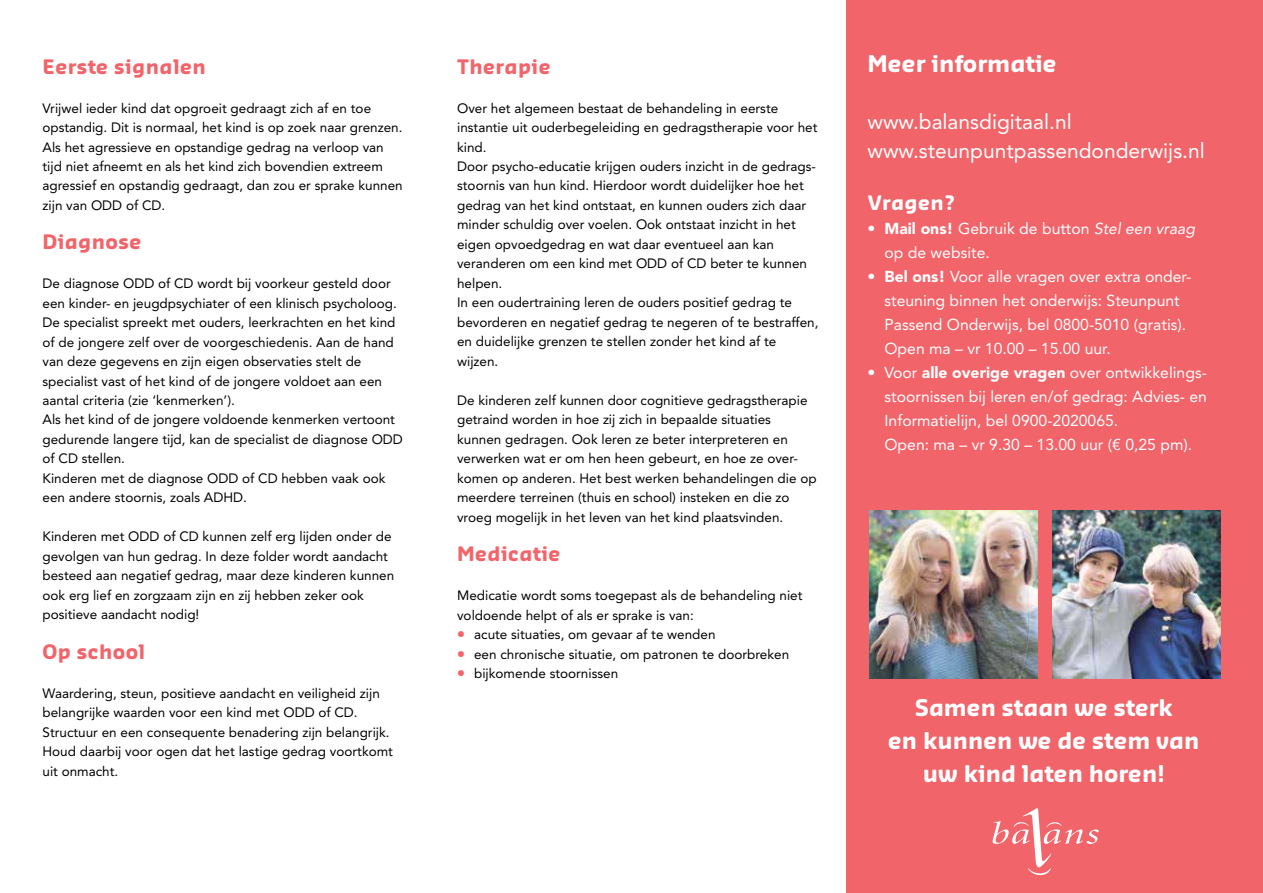
<style>
.page{position:relative;width:1263px;height:893px;background:#fff}
.page>*{position:absolute;margin:0;border:0;box-sizing:border-box;transform-origin:0 0}
.t1{font:700 22.5px/33px "Sansa Soft Std";color:#fff;text-align:center}
.t2{font:21px/28.5px "Avenir LT Std";color:#fff}
.t3{font:700 19.5px "Sansa Soft Std";letter-spacing:.02em;color:#f1646a}
.t4{font:700 19.5px "Sansa Soft Std";letter-spacing:.02em;color:#fff}
.t5{font:15.75px/24px "Avenir LT Std";color:#fff}
.t6{font:13.5px/19.5px "Avenir LT Std";color:#000}
.s1{font-family:"Sansa Soft Std";font-weight:700;font-size:15.75px;color:#f1646a}
.s2{font-weight:900}
.s3{font-style:italic}
</style>
<div class="page">
<div style="left:846px;top:0;width:417px;height:893px;background:#f1646a"></div>
<img style="left:869px;top:510px;width:169px;height:169px">
<img style="left:1052px;top:510px;width:168px;height:169px">
<svg style="left:992px;top:808px;width:107px;height:67px"></svg>
<h1 class="t1" style="left:867px;top:46px;width:191px">Meer informatie</h1>
<h3 class="t3" style="left:43px;top:53px;width:165px">Eerste signalen</h3>
<p class="t6" style="left:43px;top:98px;width:362px">Vrijwel ieder kind dat opgroeit gedraagt zich af en toe opstandig. Dit is normaal, het kind is op zoek naar grenzen.<br>Als het agressieve en opstandige gedrag na verloop van tijd niet afneemt en als het kind zich bovendien extreem agressief en opstandig gedraagt, dan zou er sprake kunnen zijn van ODD of CD.</p>
<h3 class="t3" style="left:43px;top:229px;width:100px">Diagnose</h3>
<p class="t6" style="left:43px;top:274px;width:362px">De diagnose ODD of CD wordt bij voorkeur gesteld door een kinder- en jeugdpsychiater of een klinisch psycholoog.<br>De specialist spreekt met ouders, leerkrachten en het kind of de jongere zelf over de voorgeschiedenis. Aan de hand van deze gegevens en zijn eigen observaties stelt de specialist vast of het kind of de jongere voldoet aan een aantal criteria (zie ‘kenmerken’).<br>Als het kind of de jongere voldoende kenmerken vertoont gedurende langere tijd, kan de specialist de diagnose ODD of CD stellen.<br>Kinderen met de diagnose ODD of CD hebben vaak ook een andere stoornis, zoals ADHD.</p>
<p class="t6" style="left:43px;top:527px;width:353px">Kinderen met ODD of CD kunnen zelf erg lijden onder de gevolgen van hun gedrag. In deze folder wordt aandacht besteed aan negatief gedrag, maar deze kinderen kunnen ook erg lief en zorgzaam zijn en zij hebben zeker ook positieve aandacht nodig!</p>
<h3 class="t3" style="left:43px;top:638px;width:104px">Op school</h3>
<p class="t6" style="left:43px;top:683px;width:352px">Waardering, steun, positieve aandacht en veiligheid zijn belangrijke waarden voor een kind met ODD of CD.<br>Structuur en een consequente benadering zijn belangrijk.<br>Houd daarbij voor ogen dat het lastige gedrag voortkomt uit onmacht.</p>
<h1 class="t1" style="left:888px;top:690px;width:313px">Samen staan we sterk<br>en kunnen we de stem van uw kind laten horen!</h1>
<h3 class="t3" style="left:457px;top:53px;width:95px">Therapie</h3>
<p class="t6" style="left:457px;top:98px;width:363px">Over het algemeen bestaat de behandeling in eerste instantie uit ouderbegeleiding en gedragstherapie voor het kind.<br>Door psycho-educatie krijgen ouders inzicht in de gedrags&shy;stoornis van hun kind. Hierdoor wordt duidelijker hoe het gedrag van het kind ontstaat, en kunnen ouders zich daar minder schuldig over voelen. Ook ontstaat inzicht in het eigen opvoedgedrag en wat daar eventueel aan kan veranderen om een kind met ODD of CD beter te kunnen helpen.<br>In een oudertraining leren de ouders positief gedrag te bevorderen en negatief gedrag te negeren of te bestraffen, en duidelijke grenzen te stellen zonder het kind af te wijzen.</p>
<p class="t6" style="left:457px;top:391px;width:361px">De kinderen zelf kunnen door cognitieve gedragstherapie getraind worden in hoe zij zich in bepaalde situaties kunnen gedragen. Ook leren ze beter interpreteren en verwerken wat er om hen heen gebeurt, en hoe ze over&shy;komen op anderen. Het best werken behandelingen die op meerdere terreinen (thuis en school) insteken en die zo vroeg mogelijk in het leven van het kind plaatsvinden.</p>
<h3 class="t3" style="left:457px;top:541px;width:105px">Medicatie</h3>
<p class="t6" style="left:457px;top:586px;width:347px">Medicatie wordt soms toegepast als de behandeling niet voldoende helpt of als er sprake is van:</p>
<p class="t6" style="left:457px;top:625px;width:260px"><span class="s1">•</span> acute situaties, om gevaar af te wenden</p>
<p class="t6" style="left:457px;top:644px;width:334px"><span class="s1">•</span> een chronische situatie, om patronen te doorbreken</p>
<p class="t6" style="left:457px;top:664px;width:163px"><span class="s1">•</span> bijkomende stoornissen</p>
<h2 class="t2" style="left:867px;top:108px;width:339px">www.balansdigitaal.nl www.steunpuntpassendonderwijs.nl</h2>
<h3 class="t4" style="left:867px;top:190px;width:88px">Vragen?</h3>
<p class="t5" style="left:884px;top:217px;width:312px;text-indent:-17px"><span class="s2">• Mail ons!</span> Gebruik de button <span class="s3">Stel een vraag </span>op de website.</p>
<p class="t5" style="left:884px;top:265px;width:308px;text-indent:-17px"><span class="s2">• Bel ons!</span> Voor alle vragen over extra onder&shy;steuning binnen het onderwijs: Steunpunt Passend Onderwijs, bel 0800-5010 (gratis).<br>Open ma – vr 10.00 – 15.00 uur.</p>
<p class="t5" style="left:884px;top:361px;width:324px;text-indent:-17px"><span class="s2">•</span> Voor <span class="s2">alle overige vragen</span> over ontwikkelings&shy;stoornissen bij leren en/of gedrag: Advies- en Informatielijn, bel 0900-2020065.<br>Open: ma – vr 9.30 – 13.00 uur (€ 0,25 pm).</p>
</div>
